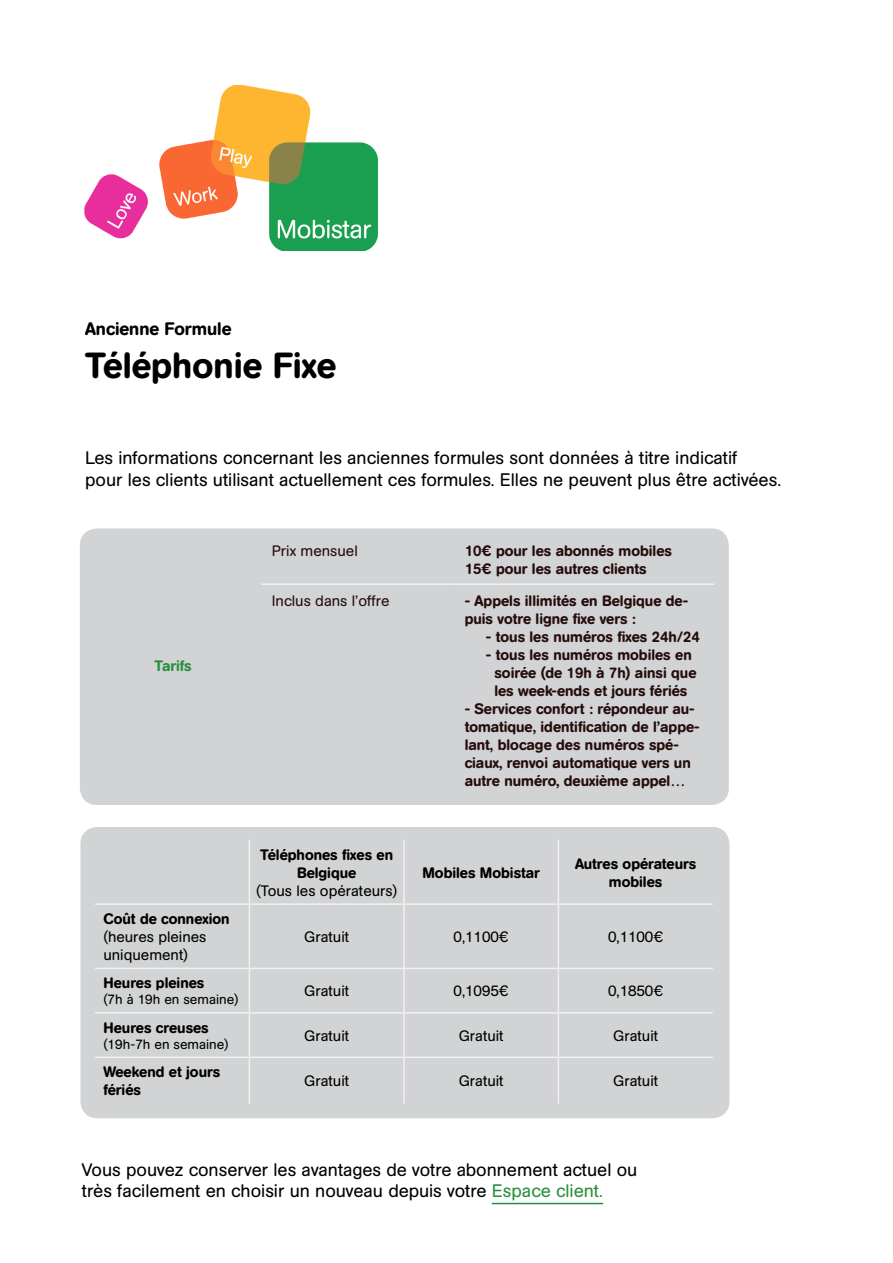
<style>
.page{position:relative;width:893px;height:1263px;background:#fff}
.page>*{position:absolute;margin:0;border:0;box-sizing:border-box;transform-origin:0 0}
.t1{font:500 36px "Mobistar";color:#000}
.t2{font:18px/21.6px "Mobistar";color:#000}
.t3{font:500 18px "Mobistar";color:#000}
.t4{font:500 15px/18px "Mobistar";color:#250d0c}
.t5{font:15px/18px "Mobistar";color:#000}
.t6{font:500 15px/18px "Mobistar";color:#000;text-align:center}
.t7{font:15px "Mobistar";color:#250d0c}
.t8{font:500 15px "Mobistar";color:#28903a}
.t9{font:13.5px "Mobistar";color:#000}
.s1{color:#28903a}
</style>
<div class="page">
<img style="left:84px;top:85px;width:294px;height:166px">
<div style="left:80px;top:528px;width:649px;height:277px;background:#d1d3d4;border-radius:17px"></div>
<hr style="left:261px;top:583px;width:193px;height:2px;background:#f1f1f2">
<hr style="left:454px;top:583px;width:260px;height:2px;background:#f1f1f2">
<div style="left:80px;top:827px;width:649px;height:291px;background:#d1d3d4;border-radius:17px"></div>
<hr style="left:249px;top:840px;width:1px;height:63px;background:#f1f1f2">
<hr style="left:249px;top:905px;width:1px;height:63px;background:#f1f1f2">
<hr style="left:249px;top:969px;width:1px;height:43px;background:#f1f1f2">
<hr style="left:249px;top:1013px;width:1px;height:43px;background:#f1f1f2">
<hr style="left:249px;top:1058px;width:1px;height:45px;background:#f1f1f2">
<hr style="left:95px;top:903px;width:154px;height:2px;background:#f1f1f2">
<hr style="left:249px;top:903px;width:155px;height:2px;background:#f1f1f2">
<hr style="left:558px;top:903px;width:155px;height:2px;background:#f1f1f2">
<hr style="left:95px;top:1056px;width:154px;height:2px;background:#f1f1f2">
<hr style="left:249px;top:1056px;width:155px;height:2px;background:#f1f1f2">
<hr style="left:558px;top:1056px;width:155px;height:2px;background:#f1f1f2">
<hr style="left:95px;top:968px;width:154px;height:1px;background:#f1f1f2">
<hr style="left:249px;top:968px;width:155px;height:1px;background:#f1f1f2">
<hr style="left:558px;top:968px;width:155px;height:1px;background:#f1f1f2">
<hr style="left:95px;top:1012px;width:154px;height:1px;background:#f1f1f2">
<hr style="left:249px;top:1012px;width:155px;height:1px;background:#f1f1f2">
<hr style="left:558px;top:1012px;width:155px;height:1px;background:#f1f1f2">
<hr style="left:403px;top:840px;width:2px;height:63px;background:#f1f1f2">
<hr style="left:558px;top:840px;width:1px;height:63px;background:#f1f1f2">
<hr style="left:404px;top:903px;width:154px;height:2px;background:#f1f1f2">
<hr style="left:403px;top:905px;width:2px;height:63px;background:#f1f1f2">
<hr style="left:558px;top:905px;width:1px;height:63px;background:#f1f1f2">
<hr style="left:404px;top:968px;width:154px;height:1px;background:#f1f1f2">
<hr style="left:403px;top:969px;width:2px;height:43px;background:#f1f1f2">
<hr style="left:558px;top:969px;width:1px;height:43px;background:#f1f1f2">
<hr style="left:404px;top:1012px;width:154px;height:1px;background:#f1f1f2">
<hr style="left:403px;top:1013px;width:2px;height:43px;background:#f1f1f2">
<hr style="left:558px;top:1013px;width:1px;height:43px;background:#f1f1f2">
<hr style="left:404px;top:1056px;width:154px;height:2px;background:#f1f1f2">
<hr style="left:403px;top:1058px;width:2px;height:45px;background:#f1f1f2">
<hr style="left:558px;top:1058px;width:1px;height:45px;background:#f1f1f2">
<hr style="left:492px;top:1203px;width:111px;height:1px;background:#28903b">
<p class="t3" style="left:85px;top:318px;width:148px">Ancienne Formule</p>
<h1 class="t1" style="left:85px;top:344px;width:253px">Téléphonie Fixe</h1>
<p class="t2" style="left:85px;top:447px;width:698px">Les informations concernant les anciennes formules sont données à titre indicatif<br>pour les clients utilisant actuellement ces formules. Elles ne peuvent plus être activées.</p>
<p class="t8" style="left:155px;top:657px;width:39px">Tarifs</p>
<p class="t7" style="left:272px;top:542px;width:87px">Prix mensuel</p>
<p class="t4" style="left:465px;top:541px;width:209px">10€ pour les abonnés mobiles<br>15€ pour les autres clients</p>
<p class="t7" style="left:272px;top:592px;width:119px">Inclus dans l’offre</p>
<p class="t4" style="left:465px;top:592px;width:225px">- Appels illimités en Belgique de&shy;puis votre ligne fixe vers :</p>
<p class="t4" style="left:486px;top:628px;width:215px">- tous les numéros fixes 24h/24</p>
<p class="t4" style="left:486px;top:646px;width:212px;text-align:center">- tous les numéros mobiles en soirée (de 19h à 7h) ainsi que les week-ends et jours fériés</p>
<p class="t4" style="left:465px;top:700px;width:237px">- Services confort : répondeur au&shy;tomatique, identification de l’appe&shy;lant, blocage des numéros spé&shy;ciaux, renvoi automatique vers un autre numéro, deuxième appel…</p>
<p class="t6" style="left:260px;top:845px;width:134px">Téléphones fixes en<br>Belgique</p>
<p class="t5" style="left:256px;top:882px;width:143px">(Tous les opérateurs)</p>
<p class="t6" style="left:422px;top:863px;width:119px">Mobiles Mobistar</p>
<p class="t6" style="left:575px;top:854px;width:123px">Autres opérateurs mobiles</p>
<p class="t6" style="left:103px;top:910px;width:128px">Coût de connexion</p>
<p class="t5" style="left:103px;top:928px;width:104px">(heures pleines uniquement)</p>
<p class="t5" style="left:304px;top:928px;width:47px">Gratuit</p>
<p class="t5" style="left:454px;top:928px;width:57px">0,1100€</p>
<p class="t5" style="left:608px;top:928px;width:57px">0,1100€</p>
<p class="t6" style="left:103px;top:974px;width:102px">Heures pleines</p>
<p class="t9" style="left:103px;top:992px;width:137px">(7h à 19h en semaine)</p>
<p class="t5" style="left:304px;top:982px;width:47px">Gratuit</p>
<p class="t5" style="left:454px;top:982px;width:57px">0,1095€</p>
<p class="t5" style="left:608px;top:982px;width:57px">0,1850€</p>
<p class="t6" style="left:103px;top:1018px;width:107px">Heures creuses</p>
<p class="t9" style="left:103px;top:1036px;width:127px">(19h-7h en semaine)</p>
<p class="t5" style="left:304px;top:1027px;width:47px">Gratuit</p>
<p class="t5" style="left:459px;top:1027px;width:46px">Gratuit</p>
<p class="t5" style="left:613px;top:1027px;width:47px">Gratuit</p>
<p class="t6" style="left:103px;top:1063px;width:118px;text-align:left">Weekend et jours fériés</p>
<p class="t5" style="left:304px;top:1072px;width:47px">Gratuit</p>
<p class="t5" style="left:459px;top:1072px;width:46px">Gratuit</p>
<p class="t5" style="left:613px;top:1072px;width:47px">Gratuit</p>
<p class="t2" style="left:82px;top:1159px;width:557px">Vous pouvez conserver les avantages de votre abonnement actuel ou très facilement en choisir un nouveau depuis votre <span class="s1">Espace client.</span></p>
</div>
